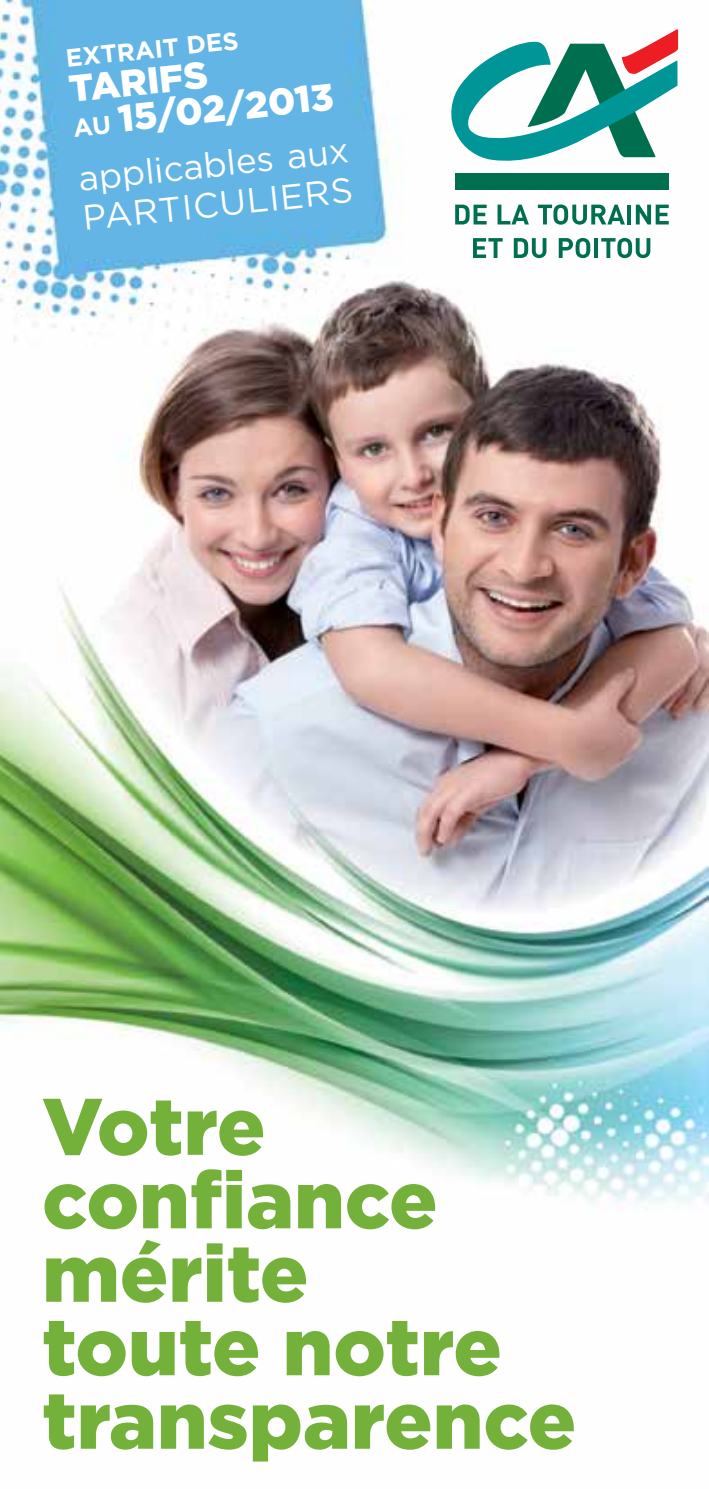
<style>
.page{position:relative;width:709px;height:1489px;background:#fff}
.page>*{position:absolute;margin:0;border:0;box-sizing:border-box;transform-origin:0 0}
.t1{font:900 80px/73.5px "Gotham";letter-spacing:-.01em;color:#74b13b}
.t2{font:900 37.5px/35px "Gotham";color:#fff}
.t3{font:35px/40px "Gotham";color:#fff}
.t4{font:700 25px "Gotham";color:#fff}
.s1{font-weight:700;font-size:25px}
</style>
<div class="page">
<img style="left:0;top:0;width:709px;height:1210px">
<div style="left:455px;top:173px;width:213px;height:17px;background:#006f4f"></div>
<svg style="left:448px;top:29px;width:230px;height:135px"></svg>
<svg style="left:455px;top:205px;width:31px;height:19px"></svg>
<svg style="left:497px;top:205px;width:32px;height:19px"></svg>
<svg style="left:538px;top:204px;width:87px;height:21px"></svg>
<hr style="left:627px;top:205px;width:4px;height:19px;background:#006f4f">
<svg style="left:636px;top:205px;width:32px;height:19px"></svg>
<svg style="left:473px;top:238px;width:29px;height:20px"></svg>
<svg style="left:514px;top:238px;width:32px;height:20px"></svg>
<svg style="left:558px;top:238px;width:32px;height:20px"></svg>
<hr style="left:594px;top:238px;width:4px;height:20px;background:#006f4f">
<svg style="left:601px;top:238px;width:49px;height:20px"></svg>
<p class="t4" style="left:64px;top:42px;width:175px;rotate:-6deg">Extrait des</p>
<p class="t2" style="left:67px;top:71px;width:263px;rotate:-6deg">tarifs<br><span class="s1">au</span> 15/02/2013</p>
<p class="t3" style="left:76px;top:158px;width:273px;rotate:-6deg">applicables aux particuliers</p>
<p class="t1" style="left:42px;top:1088px;width:535px">Votre confiance mérite<br>toute notre transparence</p>
</div>
